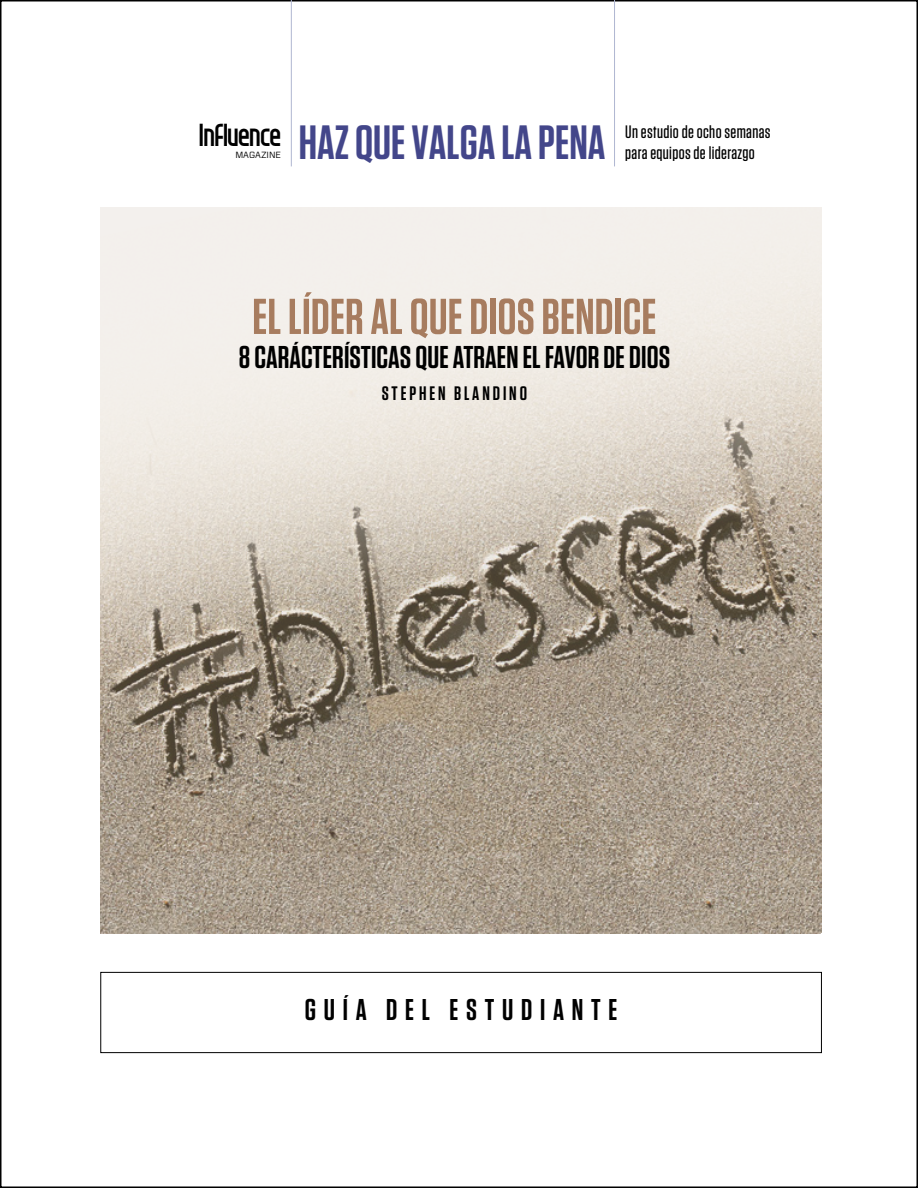
<style>
.page{position:relative;width:918px;height:1188px;background:#fff}
.page>*{position:absolute;margin:0;border:0;box-sizing:border-box;transform-origin:0 0}
.t1{font:600 50.25px "Tungsten";letter-spacing:.005em;color:#a77c5f}
.t2{font:600 48px "Tungsten";color:#43468a}
.t3{font:31.8px "Influence Pro";letter-spacing:-.02em;color:#000}
.t4{font:600 31.5px "Tungsten";letter-spacing:.005em;color:#000}
.t5{font:600 30px "Tungsten";letter-spacing:.26em;color:#000}
.t6{font:600 19.5px "Tungsten";letter-spacing:.15em;color:#000}
.t7{font:500 18px/21px "Tungsten";letter-spacing:.02em;color:#000}
.t8{font:9px "Forza";color:#000}
</style>
<div class="page">
<img style="left:100px;top:207px;width:722px;height:726px">
<div style="left:100px;top:972px;width:722px;height:81px;border:1px solid #000"></div>
<hr style="left:291px;top:0;width:1px;height:166px;background:#afb6d1">
<hr style="left:614px;top:0;width:1px;height:166px;background:#afb6d1">
<h3 class="t3" style="left:198px;top:121px;width:84px">Influence</h3>
<p class="t8" style="left:235px;top:149px;width:47px">MAGAZINE</p>
<h2 class="t2" style="left:299px;top:117px;width:308px">HAZ QUE VALGA LA PENA</h2>
<p class="t7" style="left:625px;top:121px;width:147px">Un estudio de ocho semanas para equipos de liderazgo</p>
<h1 class="t1" style="left:252px;top:290px;width:406px">EL LÍDER AL QUE DIOS BENDICE</h1>
<h3 class="t4" style="left:239px;top:341px;width:433px">8 CARÁCTERÍSTICAS QUE ATRAEN EL FAVOR DE DIOS</h3>
<p class="t6" style="left:382px;top:383px;width:147px">STEPHEN BLANDINO</p>
<h3 class="t5" style="left:305px;top:994px;width:314px">GUÍA DEL ESTUDIANTE</h3>
</div>
